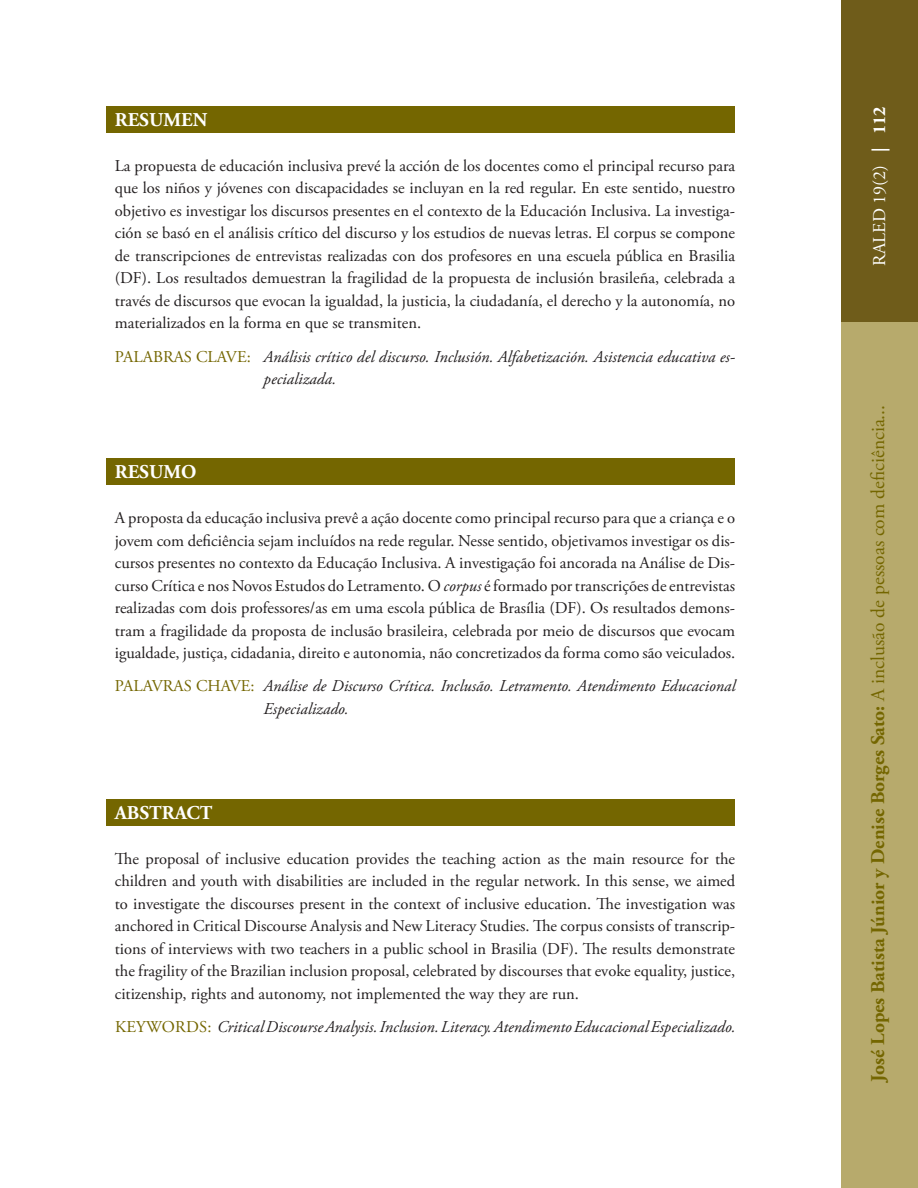
<style>
.page{position:relative;width:918px;height:1188px;background:#fff}
.page>*{position:absolute;margin:0;border:0;box-sizing:border-box;transform-origin:0 0}
.t1{font:700 19.5px "Adobe Garamond Pro";color:#746600}
.Titulos{font:700 19.5px "Adobe Garamond Pro";color:#fff}
.t2{font:18px "Adobe Garamond Pro";color:#fff}
.resumenes{font:16.5px/22.5px "Adobe Garamond Pro";color:#231f20;text-align:justify}
.TextoPrimero{font:italic 16.5px/22.5px "Adobe Garamond Pro";color:#231f20}
.s1{font-style:normal;color:#746600}
.s2{font-style:italic}
.s3{font-weight:700}
.s4{font-weight:400}
</style>
<div class="page">
<div style="left:841px;top:0;width:77px;height:1188px;background:#b7aa6c"></div>
<div style="left:841px;top:0;width:77px;height:322px;background:#6f5c1a"></div>
<div style="left:106px;top:106px;width:629px;height:26px;background:#746600"></div>
<div style="left:106px;top:459px;width:629px;height:26px;background:#746600"></div>
<div style="left:106px;top:799px;width:629px;height:26px;background:#746600"></div>
<p class="Titulos" style="left:115px;top:108px;width:94px">RESUMEN</p>
<p class="resumenes" style="left:115px;top:155px;width:622px">La propuesta de educación inclusiva prevé la acción de los docentes como el principal recurso para que los niños y jóvenes con discapacidades se incluyan en la red regular. En este sentido, nuestro objetivo es investigar los discursos presentes en el contexto de la Educación Inclusiva. La investiga&shy;ción se basó en el análisis crítico del discurso y los estudios de nuevas letras. El corpus se compone de transcripciones de entrevistas realizadas con dos profesores en una escuela pública en Brasilia (DF). Los resultados demuestran la fragilidad de la propuesta de inclusión brasileña, celebrada a través de discursos que evocan la igualdad, la justicia, la ciudadanía, el derecho y la autonomía, no materializados en la forma en que se transmiten.</p>
<p class="TextoPrimero" style="left:264px;top:346px;width:473px;text-indent:-149px"><span class="s1">PALABRAS CLAVE:</span> Análisis crítico del discurso. Inclusión. Alfabetización. Asistencia educativa es&shy;pecializada.</p>
<p class="Titulos" style="left:115px;top:461px;width:83px">RESUMO</p>
<p class="resumenes" style="left:115px;top:507px;width:622px">A proposta da educação inclusiva prevê a ação docente como principal recurso para que a criança e o jovem com deficiência sejam incluídos na rede regular. Nesse sentido, objetivamos investigar os dis&shy;cursos presentes no contexto da Educação Inclusiva. A investigação foi ancorada na Análise de Dis&shy;curso Crítica e nos Novos Estudos do Letramento. O <span class="s2">corpus</span> é formado por transcrições de entrevistas realizadas com dois professores/as em uma escola pública de Brasília (DF). Os resultados demons&shy;tram a fragilidade da proposta de inclusão brasileira, celebrada por meio de discursos que evocam igualdade, justiça, cidadania, direito e autonomia, não concretizados da forma como são veiculados.</p>
<p class="TextoPrimero" style="left:264px;top:675px;width:473px;text-indent:-149px"><span class="s1">PALAVRAS CHAVE:</span> Análise de Discurso Crítica. Inclusão. Letramento. Atendimento Educacional<br>Especializado.</p>
<p class="Titulos" style="left:115px;top:801px;width:99px">ABSTRACT</p>
<p class="resumenes" style="left:115px;top:848px;width:622px">The proposal of inclusive education provides the teaching action as the main resource for the children and youth with disabilities are included in the regular network. In this sense, we aimed to investigate the discourses present in the context of inclusive education. The investigation was anchored in Critical Discourse Analysis and New Literacy Studies. The corpus consists of transcrip&shy;tions of interviews with two teachers in a public school in Brasilia (DF). The results demonstrate the fragility of the Brazilian inclusion proposal, celebrated by discourses that evoke equality, justice, citizenship, rights and autonomy, not implemented the way they are run.</p>
<p class="TextoPrimero" style="left:115px;top:1016px;width:622px"><span class="s1">KEYWORDS:</span> Critical Discourse Analysis. Inclusion. Literacy. Atendimento Educacional Especializado.</p>
<p class="t2" style="left:869px;top:266px;width:161px;rotate:-90deg">RALED 19(2) <span class="s3">| 112</span></p>
<p class="t1" style="left:867px;top:1082px;width:678px;rotate:-90deg">José Lopes Batista Júnior y Denise Borges Sato: <span class="s4">A inclusão de pessoas com deficiência...</span></p>
</div>
